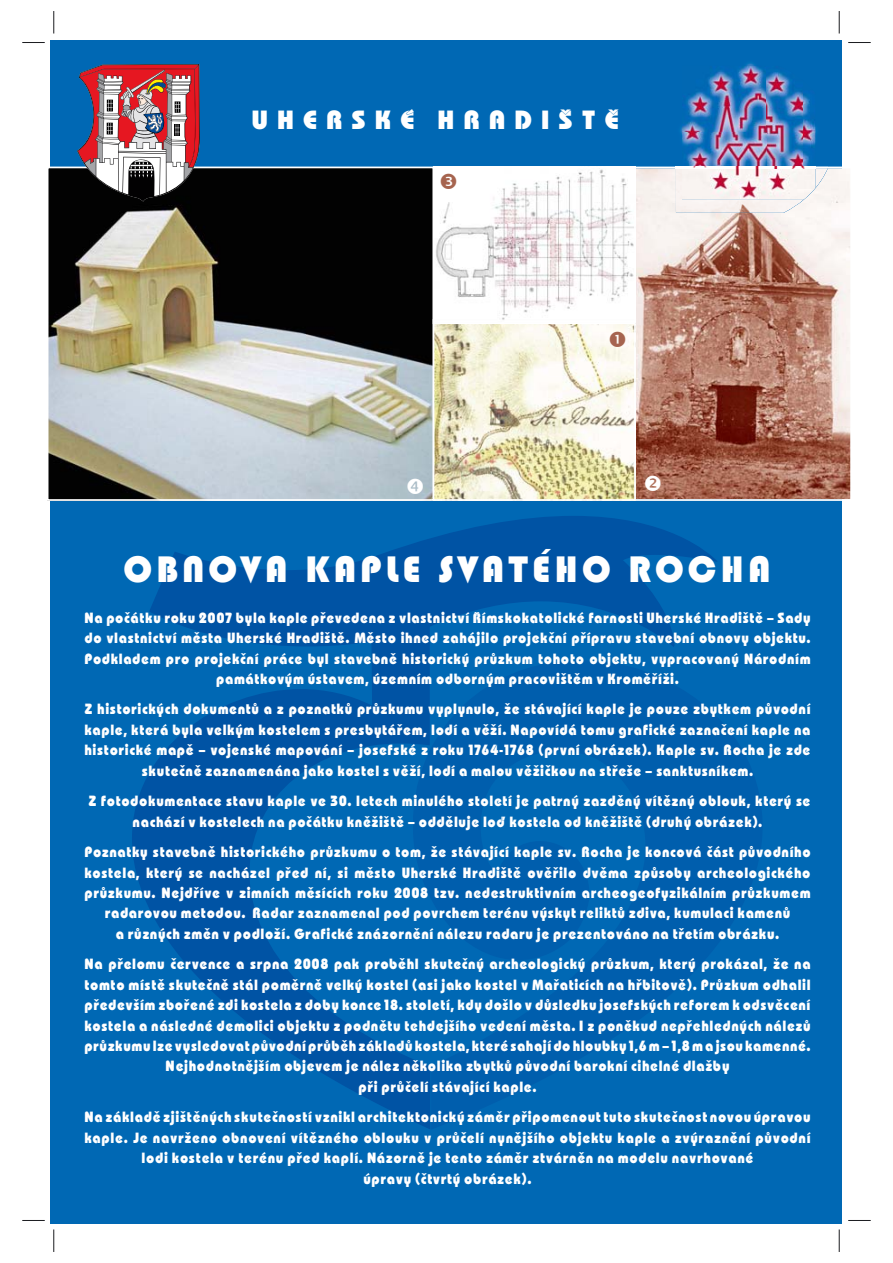
<style>
.page{position:relative;width:893px;height:1263px;background:#fff}
.page>*{position:absolute;margin:0;border:0;box-sizing:border-box;transform-origin:0 0}
.t1{font:38.1px "Bauhaus 93";letter-spacing:.105em;color:#fff}
.t2{font:27.75px "Bauhaus Itc PEE Heav";letter-spacing:.37em;color:#fff}
.t3{font:21.3px "Wingdings";color:#a6644f}
.t4{font:15.6px/20.4px "Bauhaus Itc PEE Heav";letter-spacing:.09em;color:#fff;text-align:center;scale:.9 1}
</style>
<div class="page">
<div style="left:51px;top:40px;width:791px;height:1183px;background:#0068b4"></div>
<svg style="left:132px;top:516px;width:585px;height:613px"></svg>
<img style="left:50px;top:170px;width:381px;height:328px">
<div style="left:47px;top:167px;width:387px;height:334px;border:2px solid #fff"></div>
<svg style="left:77px;top:64px;width:123px;height:138px;background:#9a6d75"></svg>
<svg style="left:636px;top:167px;width:215px;height:334px;background:#bd8f80"></svg>
<img style="left:436px;top:324px;width:197px;height:174px">
<div style="left:433px;top:319px;width:203px;height:182px;border:2px solid #fff"></div>
<img style="left:436px;top:170px;width:197px;height:151px">
<div style="left:433px;top:167px;width:203px;height:157px;border:2px solid #fff"></div>
<img style="left:746px;top:63px;width:9px;height:3px">
<img style="left:676px;top:127px;width:6px;height:40px">
<img style="left:676px;top:168px;width:128px;height:45px">
<img style="left:815px;top:127px;width:14px;height:61px">
<svg style="left:815px;top:167px;width:13px;height:1px"></svg>
<img style="left:682px;top:66px;width:121px;height:101px">
<img style="left:803px;top:95px;width:12px;height:72px">
<img style="left:682px;top:167px;width:133px;height:32px">
<svg style="left:22px;top:42px;width:23px;height:1px"></svg>
<svg style="left:848px;top:42px;width:23px;height:1px"></svg>
<svg style="left:22px;top:1220px;width:23px;height:1px"></svg>
<svg style="left:848px;top:1220px;width:23px;height:1px"></svg>
<svg style="left:54px;top:11px;width:1px;height:23px"></svg>
<svg style="left:54px;top:1229px;width:1px;height:23px"></svg>
<svg style="left:839px;top:11px;width:1px;height:23px"></svg>
<svg style="left:839px;top:1229px;width:1px;height:23px"></svg>
<svg style="left:441px;top:174px;width:15px;height:15px"></svg>
<svg style="left:408px;top:478px;width:15px;height:16px"></svg>
<svg style="left:645px;top:476px;width:16px;height:15px"></svg>
<h2 class="t2" style="left:252px;top:110px;width:368px">UHERSKÉ HRADIŠTĚ</h2>
<h3 class="t3" style="left:608px;top:328px;width:20px">■</h3>
<h1 class="t1" style="left:124px;top:548px;width:648px">OBNOVA KAPLE SVATÉHO ROCHA</h1>
<p class="t4" style="left:85px;top:609px;width:808px">Na počátku roku 2007 byla kaple převedena z vlastnictví Římskokatolické farnosti Uherské Hradiště – Sady do vlastnictví města Uherské Hradiště. Město ihned zahájilo projekční přípravu stavební obnovy objektu.<br>Podkladem pro projekční práce byl stavebně historický průzkum tohoto objektu, vypracovaný Národním památkovým ústavem, územním odborným pracovištěm v Kroměříži.</p>
<p class="t4" style="left:85px;top:701px;width:807px">Z historických dokumentů a z poznatků průzkumu vyplynulo, že stávající kaple je pouze zbytkem původní kaple, která byla velkým kostelem s presbytářem, lodí a věží. Napovídá tomu grafické zaznačení kaple na historické mapě – vojenské mapování – josefské z roku 1764-1768 (první obrázek). Kaple sv. Rocha je zde skutečně zaznamenána jako kostel s věží, lodí a malou věžičkou na střeše – sanktusníkem.</p>
<p class="t4" style="left:89px;top:792px;width:803px">Z fotodokumentace stavu kaple ve 30. letech minulého století je patrný zazděný vítězný oblouk, který se nachází v kostelech na počátku kněžiště – odděluje loď kostela od kněžiště (druhý obrázek).</p>
<p class="t4" style="left:85px;top:843px;width:808px">Poznatky stavebně historického průzkumu o tom, že stávající kaple sv. Rocha je koncová část původního kostela, který se nacházel před ní, si město Uherské Hradiště ověřilo dvěma způsoby archeologického průzkumu. Nejdříve v zimních měsících roku 2008 tzv. nedestruktivním archeogeofyzikálním průzkumem radarovou metodou. Radar zaznamenal pod povrchem terénu výskyt reliktů zdiva, kumulaci kamenů<br>a různých změn v podloží. Grafické znázornění nálezu radaru je prezentováno na třetím obrázku.</p>
<p class="t4" style="left:85px;top:956px;width:808px">Na přelomu července a srpna 2008 pak proběhl skutečný archeologický průzkum, který prokázal, že na tomto místě skutečně stál poměrně velký kostel (asi jako kostel v Mařaticích na hřbitově). Průzkum odhalil především zbořené zdi kostela z doby konce 18. století, kdy došlo v důsledku josefských reforem k odsvěcení kostela a následné demolici objektu z podnětu tehdejšího vedení města. I z poněkud nepřehledných nálezů průzkumu lze vysledovat původní průběh základů kostela, které sahají do hloubky 1,6 m – 1,8 m a jsou kamenné.<br>Nejhodnotnějším objevem je nález několika zbytků původní barokní cihelné dlažby<br>při průčelí stávající kaple.</p>
<p class="t4" style="left:85px;top:1109px;width:808px">Na základě zjištěných skutečností vznikl architektonický záměr připomenout tuto skutečnost novou úpravou kaple. Je navrženo obnovení vítězného oblouku v průčelí nynějšího objektu kaple a zvýraznění původní lodi kostela v terénu před kaplí. Názorně je tento záměr ztvárněn na modelu navrhované<br>úpravy (čtvrtý obrázek).</p>
</div>
